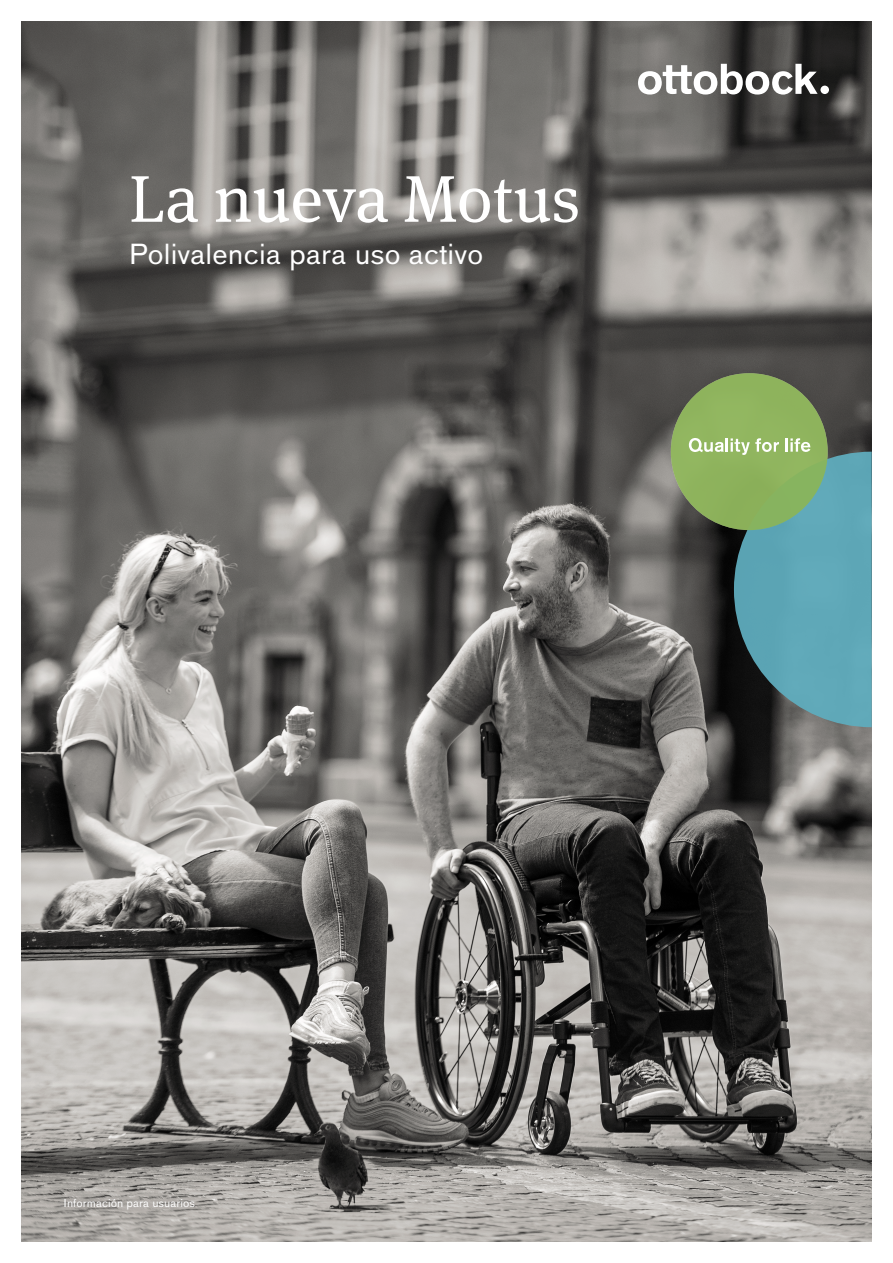
<style>
.page{position:relative;width:893px;height:1263px;background:#fff}
.page>*{position:absolute;margin:0;border:0;box-sizing:border-box;transform-origin:0 0}
.D1_C_Headline_33_pt{font:66px "OBO Serif";color:#fff}
.D1_C_Headline_33_pt-2{font:28.5px "OBO Sans";letter-spacing:.005em;color:#fff}
.D4_Marginal_Copy_7_5{font:11.25px "OBO Sans";letter-spacing:.005em;color:#fff}
</style>
<div class="page">
<img style="left:21px;top:21px;width:851px;height:1221px">
<div style="left:820px;top:86px;width:9px;height:8px;background:#fff;border-radius:50%"></div>
<svg style="left:638px;top:64px;width:180px;height:31px"></svg>
<div style="left:55px;top:1190px;width:148px;height:27px;background:#231f20;opacity:.5"></div>
<div style="left:671px;top:373px;width:157px;height:157px;background:#90b55e;border-radius:50%"></div>
<svg style="left:689px;top:438px;width:183px;height:289px"></svg>
<p class="D1_C_Headline_33_pt" style="left:129px;top:160px;width:453px">La nueva Motus</p>
<p class="D1_C_Headline_33_pt-2" style="left:129px;top:238px;width:356px">Polivalencia para uso activo</p>
<p class="D4_Marginal_Copy_7_5" style="left:64px;top:1196px;width:133px">Información para usuarios</p>
</div>
